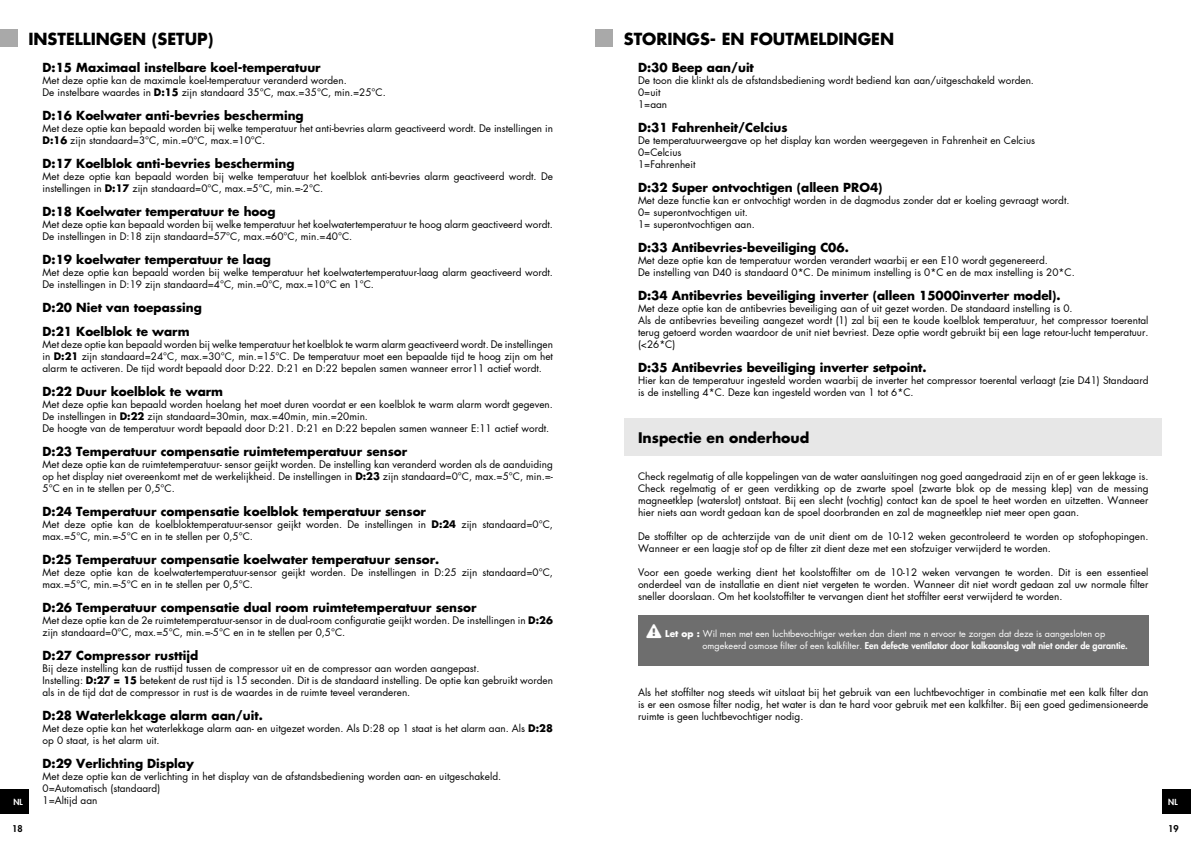
<style>
.page{position:relative;width:1191px;height:842px;background:#fff}
.page>*{position:absolute;margin:0;border:0;box-sizing:border-box;transform-origin:0 0}
.t1{font:700 16px "Futura Std";color:#000}
.t2{font:700 14px "Futura Std";color:#000}
.t3{font:700 12px/24px "Futura Std";color:#000}
.t4{font:10px/12px "Futura Std";color:#000}
.t5{font:9px/12px "Futura Std";color:#fff}
.t6{font:800 9px "Futura Std";color:#000}
.t7{font:800 8px "Futura Std";color:#fff}
.s1{font-weight:700}
.s2{font-weight:800}
</style>
<div class="page">
<div style="left:1162px;top:789px;width:29px;height:25px;background:#000"></div>
<div style="left:0;top:789px;width:28px;height:25px;background:#000"></div>
<div style="left:624px;top:419px;width:537px;height:37px;background:#e7e7e7"></div>
<div style="left:638px;top:616px;width:510px;height:50px;background:#6e6e6e"></div>
<div style="left:0;top:29px;width:17px;height:18px;background:#a9a9a9"></div>
<div style="left:595px;top:29px;width:17px;height:18px;background:#a9a9a9"></div>
<h1 class="t1" style="left:28px;top:32px;width:186px">INSTELLINGEN (SETUP)</h1>
<h1 class="t1" style="left:624px;top:32px;width:272px">STORINGS- EN FOUTMELDINGEN</h1>
<p class="t3" style="left:43px;top:56px;width:280px">D:15 Maximaal instelbare koel-temperatuur</p>
<p class="t4" style="left:43px;top:75px;width:345px">Met deze optie kan de maximale koel-temperatuur veranderd worden.<br>De instelbare waardes in <span class="s1">D:15</span> zijn standaard 35°C, max.=35°C, min.=25°C.</p>
<p class="t3" style="left:43px;top:104px;width:263px">D:16 Koelwater anti-bevries bescherming</p>
<p class="t4" style="left:43px;top:123px;width:512px">Met deze optie kan bepaald worden bij welke temperatuur het anti-bevries alarm geactiveerd wordt. De instellingen in<br><span class="s1">D:16</span> zijn standaard=3°C, min.=0°C, max.=10°C.</p>
<p class="t3" style="left:43px;top:152px;width:253px">D:17 Koelblok anti-bevries bescherming</p>
<p class="t4" style="left:43px;top:171px;width:512px">Met deze optie kan bepaald worden bij welke temperatuur het koelblok anti-bevries alarm geactiveerd wordt. De instellingen in <span class="s1">D:17</span> zijn standaard=0°C, max.=5°C, min.=-2°C.</p>
<p class="t3" style="left:43px;top:200px;width:235px">D:18 Koelwater temperatuur te hoog</p>
<p class="t4" style="left:43px;top:219px;width:512px">Met deze optie kan bepaald worden bij welke temperatuur het koelwatertemperatuur te hoog alarm geactiveerd wordt.<br>De instellingen in D:18 zijn standaard=57°C, max.=60°C, min.=40°C.</p>
<p class="t3" style="left:43px;top:248px;width:230px">D:19 koelwater temperatuur te laag</p>
<p class="t4" style="left:43px;top:267px;width:512px">Met deze optie kan bepaald worden bij welke temperatuur het koelwatertemperatuur-laag alarm geactiveerd wordt.<br>De instellingen in D:19 zijn standaard=4°C, min.=0°C, max.=10°C en 1°C.</p>
<p class="t3" style="left:43px;top:296px;width:161px">D:20 Niet van toepassing<br>D:21 Koelblok te warm</p>
<p class="t4" style="left:43px;top:339px;width:512px;text-align:justify">Met deze optie kan bepaald worden bij welke temperatuur het koelblok te warm alarm geactiveerd wordt. De instellingen in <span class="s1">D:21</span> zijn standaard=24°C, max.=30°C, min.=15°C. De temperatuur moet een bepaalde tijd te hoog zijn om het alarm te activeren. De tijd wordt bepaald door D:22. D:21 en D:22 bepalen samen wanneer error11 actief wordt.</p>
<p class="t3" style="left:43px;top:380px;width:182px">D:22 Duur koelblok te warm</p>
<p class="t4" style="left:43px;top:399px;width:512px">Met deze optie kan bepaald worden hoelang het moet duren voordat er een koelblok te warm alarm wordt gegeven.<br>De instellingen in <span class="s1">D:22</span> zijn standaard=30min, max.=40min, min.=20min.<br>De hoogte van de temperatuur wordt bepaald door D:21. D:21 en D:22 bepalen samen wanneer E:11 actief wordt.</p>
<p class="t3" style="left:43px;top:440px;width:366px">D:23 Temperatuur compensatie ruimtetemperatuur sensor</p>
<p class="t4" style="left:43px;top:459px;width:512px;text-align:justify">Met deze optie kan de ruimtetemperatuur- sensor geijkt worden. De instelling kan veranderd worden als de aanduiding op het display niet overeenkomt met de werkelijkheid. De instellingen in <span class="s1">D:23</span> zijn standaard=0°C, max.=5°C, min.=- 5°C en in te stellen per 0,5°C.</p>
<p class="t3" style="left:43px;top:500px;width:385px">D:24 Temperatuur compensatie koelblok temperatuur sensor</p>
<p class="t4" style="left:43px;top:519px;width:512px">Met deze optie kan de koelbloktemperatuur-sensor geijkt worden. De instellingen in <span class="s1">D:24</span> zijn standaard=0°C, max.=5°C, min.=-5°C en in te stellen per 0,5°C.</p>
<p class="t3" style="left:43px;top:548px;width:398px">D:25 Temperatuur compensatie koelwater temperatuur sensor.</p>
<p class="t4" style="left:43px;top:567px;width:512px">Met deze optie kan de koelwatertemperatuur-sensor geijkt worden. De instellingen in D:25 zijn standaard=0°C, max.=5°C, min.=-5°C en in te stellen per 0,5°C.</p>
<p class="t3" style="left:43px;top:596px;width:435px">D:26 Temperatuur compensatie dual room ruimtetemperatuur sensor</p>
<p class="t4" style="left:43px;top:614px;width:512px">Met deze optie kan de 2e ruimtetemperatuur-sensor in de dual-room configuratie geijkt worden. De instellingen in <span class="s1">D:26 </span>zijn standaard=0°C, max.=5°C, min.=-5°C en in te stellen per 0,5°C.</p>
<p class="t3" style="left:43px;top:644px;width:157px">D:27 Compressor rusttijd</p>
<p class="t4" style="left:43px;top:663px;width:512px">Bij deze instelling kan de rusttijd tussen de compressor uit en de compressor aan worden aangepast.<br>Instelling: <span class="s1">D:27 = 15</span> betekent de rust tijd is 15 seconden. Dit is de standaard instelling. De optie kan gebruikt worden als in de tijd dat de compressor in rust is de waardes in de ruimte teveel veranderen.</p>
<p class="t3" style="left:43px;top:704px;width:222px">D:28 Waterlekkage alarm aan/uit.</p>
<p class="t4" style="left:43px;top:723px;width:512px">Met deze optie kan het waterlekkage alarm aan- en uitgezet worden. Als D:28 op 1 staat is het alarm aan. Als <span class="s1">D:28 </span>op 0 staat, is het alarm uit.</p>
<p class="t3" style="left:43px;top:752px;width:153px">D:29 Verlichting Display</p>
<p class="t4" style="left:43px;top:771px;width:460px">Met deze optie kan de verlichting in het display van de afstandsbediening worden aan- en uitgeschakeld.<br>0=Automatisch (standaard)<br>1=Altijd aan</p>
<p class="t3" style="left:638px;top:56px;width:117px">D:30 Beep aan/uit</p>
<p class="t4" style="left:638px;top:75px;width:397px">De toon die klinkt als de afstandsbediening wordt bediend kan aan/uitgeschakeld worden.<br>0=uit<br>1=aan</p>
<p class="t3" style="left:638px;top:116px;width:151px">D:31 Fahrenheit/Celcius</p>
<p class="t4" style="left:638px;top:135px;width:398px">De temperatuurweergave op het display kan worden weergegeven in Fahrenheit en Celcius<br>0=Celcius<br>1=Fahrenheit</p>
<p class="t3" style="left:638px;top:176px;width:246px">D:32 Super ontvochtigen (alleen PRO4)</p>
<p class="t4" style="left:638px;top:195px;width:433px">Met deze functie kan er ontvochtigt worden in de dagmodus zonder dat er koeling gevraagt wordt.<br>0= superontvochtigen uit.<br>1= superontvochtigen aan.</p>
<p class="t3" style="left:638px;top:236px;width:212px">D:33 Antibevries-beveiliging C06.</p>
<p class="t4" style="left:638px;top:255px;width:438px">Met deze optie kan de temperatuur worden verandert waarbij er een E10 wordt gegenereerd.<br>De instelling van D40 is standaard 0*C. De minimum instelling is 0*C en de max instelling is 20*C.</p>
<p class="t3" style="left:638px;top:284px;width:424px">D:34 Antibevries beveiliging inverter (alleen 15000inverter model).</p>
<p class="t4" style="left:638px;top:303px;width:512px">Met deze optie kan de antibevries beveiliging aan of uit gezet worden. De standaard instelling is 0.<br>Als de antibevries beveiling aangezet wordt (1) zal bij een te koude koelblok temperatuur, het compressor toerental terug getoerd worden waardoor de unit niet bevriest. Deze optie wordt gebruikt bij een lage retour-lucht temperatuur. (&lt;26*C)</p>
<p class="t3" style="left:638px;top:356px;width:290px">D:35 Antibevries beveiliging inverter setpoint.</p>
<p class="t4" style="left:638px;top:375px;width:512px">Hier kan de temperatuur ingesteld worden waarbij de inverter het compressor toerental verlaagt (zie D41) Standaard is de instelling 4*C. Deze kan ingesteld worden van 1 tot 6*C.</p>
<h2 class="t2" style="left:638px;top:431px;width:173px">Inspectie en onderhoud</h2>
<p class="t4" style="left:638px;top:471px;width:512px;text-align:justify">Check regelmatig of alle koppelingen van de water aansluitingen nog goed aangedraaid zijn en of er geen lekkage is.<br>Check regelmatig of er geen verdikking op de zwarte spoel (zwarte blok op de messing klep) van de messing magneetklep (waterslot) ontstaat. Bij een slecht (vochtig) contact kan de spoel te heet worden en uitzetten. Wanneer hier niets aan wordt gedaan kan de spoel doorbranden en zal de magneetklep niet meer open gaan.</p>
<p class="t4" style="left:638px;top:530px;width:512px">De stoffilter op de achterzijde van de unit dient om de 10-12 weken gecontroleerd te worden op stofophopingen.<br>Wanneer er een laagje stof op de filter zit dient deze met een stofzuiger verwijderd te worden.</p>
<p class="t4" style="left:638px;top:566px;width:512px;text-align:justify">Voor een goede werking dient het koolstoffilter om de 10-12 weken vervangen te worden. Dit is een essentieel onderdeel van de installatie en dient niet vergeten te worden. Wanneer dit niet wordt gedaan zal uw normale filter sneller doorslaan. Om het koolstoffilter te vervangen dient het stoffilter eerst verwijderd te worden.</p>
<p class="t5" style="left:702px;top:629px;width:427px;text-indent:-56px">❑ <span class="s1">Let op :</span> Wil men met een luchtbevochtiger werken dan dient me n ervoor te zorgen dat deze is aangesloten op omgekeerd osmose filter of een kalkfilter. <span class="s2">Een defecte ventilator door kalkaanslag valt niet onder de garantie.</span></p>
<p class="t4" style="left:638px;top:686px;width:512px;text-align:justify">Als het stoffilter nog steeds wit uitslaat bij het gebruik van een luchtbevochtiger in combinatie met een kalk filter dan is er een osmose filter nodig, het water is dan te hard voor gebruik met een kalkfilter. Bij een goed gedimensioneerde ruimte is geen luchtbevochtiger nodig.</p>
<p class="t7" style="left:13px;top:797px;width:11px">NL</p>
<p class="t7" style="left:1168px;top:797px;width:11px">NL</p>
<p class="t6" style="left:12px;top:824px;width:12px">18</p>
<p class="t6" style="left:1168px;top:824px;width:12px">19</p>
</div>
